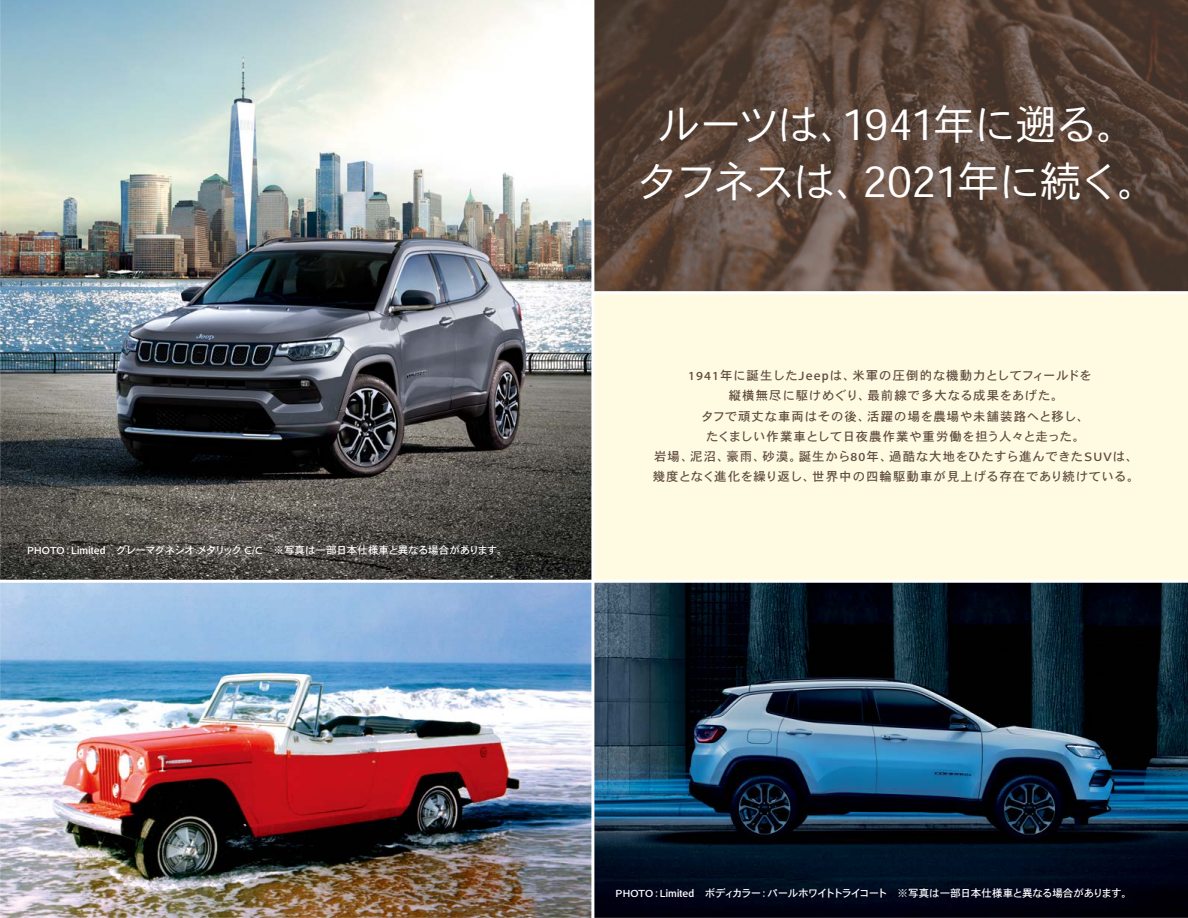
<style>
.page{position:relative;width:1188px;height:918px;background:#fff}
.page>*{position:absolute;margin:0;border:0;box-sizing:border-box;transform-origin:0 0}
.t1{font:42px/57px "Heisei Kaku Go Std W3";letter-spacing:-.045em;color:#fff;text-align:center}
.t2{font:12.3px "Heisei Kaku Go Std W5";letter-spacing:.07em;color:#604c3f}
.t3{font:12.3px "Heisei Kaku Go Std W5";letter-spacing:.03em;color:#604c3f}
.t4{font:10.5px "Heisei Kaku Go Std W5";letter-spacing:-.02em;color:#fff}
</style>
<div class="page">
<img style="left:0;top:0;width:1188px;height:918px">
<hr style="left:593px;top:291px;width:595px;height:3px;background:#fff">
<p class="t4" style="left:27px;top:544px;width:482px">PHOTO：Limited　グレーマグネシオ メタリック C/C　※写真は一部日本仕様車と異なる場合があります。</p>
<h1 class="t1" style="left:637px;top:95px;width:524px">ルーツは、1941年に遡る。タフネスは、2021年に続く。</h1>
<p class="t2" style="left:688px;top:368px;width:405px">1941年に誕生したJeepは、米軍の圧倒的な機動力としてフィールドを</p>
<p class="t2" style="left:729px;top:388px;width:336px">縦横無尽に駆けめぐり、最前線で多大なる成果をあげた。</p>
<p class="t2" style="left:701px;top:409px;width:389px">タフで頑丈な車両はその後、活躍の場を農場や未舗装路へと移し、</p>
<p class="t3" style="left:706px;top:429px;width:381px">たくましい作業車として日夜農作業や重労働を担う人々と走った。</p>
<p class="t2" style="left:654px;top:449px;width:486px">岩場、泥沼、豪雨、砂漠。誕生から80年、過酷な大地をひたすら進んできたSUVは、</p>
<p class="t2" style="left:653px;top:469px;width:488px">幾度となく進化を繰り返し、世界中の四輪駆動車が見上げる存在であり続けている。</p>
<p class="t4" style="left:616px;top:887px;width:518px">PHOTO：Limited　ボディカラー：パールホワイトトライコート　※写真は一部日本仕様車と異なる場合があります。</p>
</div>
